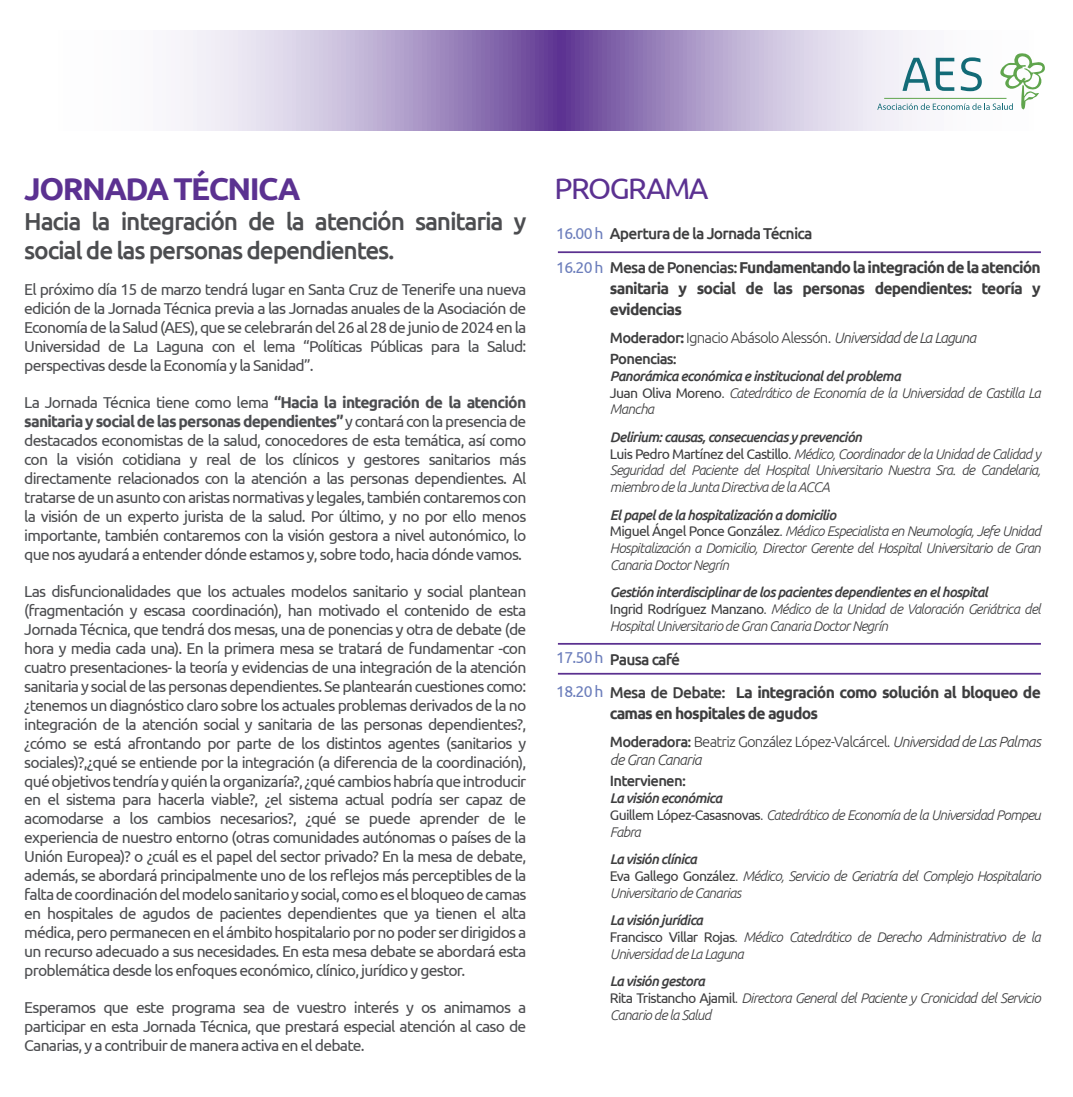
<style>
.page{position:relative;width:1073px;height:1097px;background:#fff}
.page>*{position:absolute;margin:0;border:0;box-sizing:border-box;transform-origin:0 0}
.t1{font:700 31.5px "Ubuntu";letter-spacing:-.05em;color:#5b3191}
.t2{font:29.75px "Ubuntu";letter-spacing:-.05em;color:#5b3191}
.t3{font:500 24.5px/29.4px "Ubuntu";letter-spacing:-.05em;color:#4c4d50}
.t4{font:15.75px/18.9px "Ubuntu";letter-spacing:-.05em;color:#4c4d50;text-align:justify}
.t5{font:700 15.75px/21px "Ubuntu";letter-spacing:-.05em;color:#3e3e3f}
.t6{font:500 15.75px/33.6px "Ubuntu";letter-spacing:-.05em;color:#3e3e3f}
.t7{font:italic 300 14.88px/17.8px "Ubuntu";letter-spacing:-.05em;color:#3e3e3f}
.t8{font:300 14.88px/21px "Ubuntu";letter-spacing:-.05em;color:#3e3e3f}
.t9{font:500 14.88px "Ubuntu";letter-spacing:-.05em;color:#3e3e3f}
.t10{font:italic 300 14px/16.8px "Ubuntu";letter-spacing:-.05em;color:#3e3e3f}
.s1{font-weight:700}
.s2{font-weight:400;color:#6b7dbb}
.s3{font-weight:500}
.s4{font-style:italic}
.s5{font-weight:400;font-style:normal}
.s6{font-style:normal}
.s7{font-weight:500;font-style:normal}
</style>
<div class="page">
<svg style="left:180px;top:31px;width:737px;height:99px;background:#b6a6cf"></svg>
<svg style="left:877px;top:52px;width:168px;height:58px"></svg>
<hr style="left:558px;top:673px;width:483px;height:1px;background:#5b3190">
<hr style="left:558px;top:643px;width:483px;height:1px;background:#5b3190">
<hr style="left:558px;top:251px;width:483px;height:2px;background:#5b3190">
<h1 class="t1" style="left:24px;top:170px;width:278px">JORNADA TÉCNICA</h1>
<h3 class="t3" style="left:24px;top:205px;width:504px">Hacia la integración de la atención sanitaria y social de las personas dependientes.</h3>
<p class="t4" style="left:24px;top:279px;width:504px">El próximo día 15 de marzo tendrá lugar en Santa Cruz de Tenerife una nueva edición de la Jornada Técnica previa a las Jornadas anuales de la Asociación de Economía de la Salud (AES), que se celebrarán del 26 al 28 de junio de 2024 en la Universidad de La Laguna con el lema “Políticas Públicas para la Salud: perspectivas desde la Economía y la Sanidad”.</p>
<p class="t4" style="left:24px;top:393px;width:504px">La Jornada Técnica tiene como lema <span class="s1">“Hacia la integración de la atención sanitaria y social de las personas dependientes”</span> y contará con la presencia de destacados economistas de la salud, conocedores de esta temática, así como con la visión cotidiana y real de los clínicos y gestores sanitarios más directamente relacionados con la atención a las personas dependientes. Al tratarse de un asunto con aristas normativas y legales, también contaremos con la visión de un experto jurista de la salud. Por último, y no por ello menos importante, también contaremos con la visión gestora a nivel autonómico, lo que nos ayudará a entender dónde estamos y, sobre todo, hacia dónde vamos.</p>
<p class="t4" style="left:24px;top:582px;width:504px">Las disfuncionalidades que los actuales modelos sanitario y social plantean (fragmentación y escasa coordinación), han motivado el contenido de esta Jornada Técnica, que tendrá dos mesas, una de ponencias y otra de debate (de hora y media cada una). En la primera mesa se tratará de fundamentar -con cuatro presentaciones- la teoría y evidencias de una integración de la atención sanitaria y social de las personas dependientes. Se plantearán cuestiones como: ¿tenemos un diagnóstico claro sobre los actuales problemas derivados de la no integración de la atención social y sanitaria de las personas dependientes?, ¿cómo se está afrontando por parte de los distintos agentes (sanitarios y sociales)?,¿qué se entiende por la integración (a diferencia de la coordinación), qué objetivos tendría y quién la organizaría?, ¿qué cambios habría que introducir en el sistema para hacerla viable?, ¿el sistema actual podría ser capaz de acomodarse a los cambios necesarios?, ¿qué se puede aprender de le experiencia de nuestro entorno (otras comunidades autónomas o países de la Unión Europea)? o ¿cuál es el papel del sector privado? En la mesa de debate, además, se abordará principalmente uno de los reflejos más perceptibles de la falta de coordinación del modelo sanitario y social, como es el bloqueo de camas en hospitales de agudos de pacientes dependientes que ya tienen el alta médica, pero permanecen en el ámbito hospitalario por no poder ser dirigidos a un recurso adecuado a sus necesidades. En esta mesa debate se abordará esta problemática desde los enfoques económico, clínico, jurídico y gestor.</p>
<p class="t4" style="left:24px;top:997px;width:504px">Esperamos que este programa sea de vuestro interés y os animamos a participar en esta Jornada Técnica, que prestará especial atención al caso de Canarias, y a contribuir de manera activa en el debate.</p>
<h2 class="t2" style="left:555px;top:170px;width:156px">PROGRAMA</h2>
<p class="t6" style="left:556px;top:216px;width:486px"><span class="s2">16.00 h</span> Apertura de la Jornada Técnica<br><span class="s2">16.20 h</span> Mesa de Ponencias: <span class="s1">Fundamentando la integración de la atención</span></p>
<p class="t5" style="left:610px;top:277px;width:432px">sanitaria y social de las personas dependientes: teoría y evidencias</p>
<p class="t8" style="left:610px;top:327px;width:368px"><span class="s3">Moderador</span><span class="s1">:</span> Ignacio Abásolo Alessón. <span class="s4">Universidad de La Laguna<br></span><span class="s3">Ponencias:</span></p>
<p class="t10" style="left:610px;top:367px;width:432px"><span class="s3">Panorámica económica e institucional del problema<br></span><span class="s5">Juan Oliva Moreno</span><span class="s6">.</span> Catedrático de Economía de la Universidad de Castilla La<br>Mancha</p>
<p class="t10" style="left:610px;top:428px;width:432px"><span class="s3">Delirium: causas, consecuencias y prevención<br></span><span class="s5">Luis Pedro Martínez del Castillo</span><span class="s6">.</span> Médico, Coordinador de la Unidad de Calidad y Seguridad del Paciente del Hospital Universitario Nuestra Sra. de Candelaria, miembro de la Junta Directiva de la ACCA</p>
<p class="t10" style="left:610px;top:506px;width:432px"><span class="s3">El papel de la hospitalización a domicilio<br></span><span class="s5">Miguel Ángel Ponce González</span><span class="s6">.</span> Médico Especialista en Neumología, Jefe Unidad Hospitalización a Domicilio, Director Gerente del Hospital Universitario de Gran Canaria Doctor Negrín</p>
<p class="t10" style="left:610px;top:583px;width:432px"><span class="s3">Gestión interdisciplinar de los pacientes dependientes en el hospital<br></span><span class="s5">Ingrid Rodríguez Manzano</span><span class="s6">.</span> Médico de la Unidad de Valoración Geriátrica del<br>Hospital Universitario de Gran Canaria Doctor Negrín</p>
<p class="t5" style="left:556px;top:642px;width:486px;line-height:33.6px"><span class="s2">17.50 h</span> <span class="s3">Pausa café<br></span><span class="s2">18.20 h</span> <span class="s3">Mesa de Debate:</span> La integración como solución al bloqueo de</p>
<p class="t5" style="left:610px;top:702px;width:210px">camas en hospitales de agudos</p>
<p class="t7" style="left:610px;top:733px;width:432px"><span class="s7">Moderadora:</span> <span class="s6">Beatriz González López-Valcárcel.</span> Universidad de Las Palmas de Gran Canaria</p>
<p class="t9" style="left:610px;top:771px;width:77px">Intervienen:</p>
<p class="t10" style="left:610px;top:789px;width:432px"><span class="s3">La visión económica<br></span><span class="s5">Guillem López-Casasnovas</span><span class="s6">.</span> Catedrático de Economía de la Universidad Pompeu<br>Fabra</p>
<p class="t10" style="left:610px;top:850px;width:432px"><span class="s3">La visión clínica<br></span><span class="s5">Eva Gallego González</span><span class="s6">.</span> Médico, Servicio de Geriatría del Complejo Hospitalario<br>Universitario de Canarias</p>
<p class="t10" style="left:610px;top:911px;width:432px"><span class="s3">La visión jurídica<br></span><span class="s5">Francisco Villar Rojas</span><span class="s6">.</span> Médico Catedrático de Derecho Administrativo de la<br>Universidad de La Laguna</p>
<p class="t10" style="left:610px;top:972px;width:432px"><span class="s3">La visión gestora<br></span><span class="s5">Rita Tristancho Ajamil</span><span class="s6">.</span> Directora General del Paciente y Cronicidad del Servicio<br>Canario de la Salud</p>
</div>
